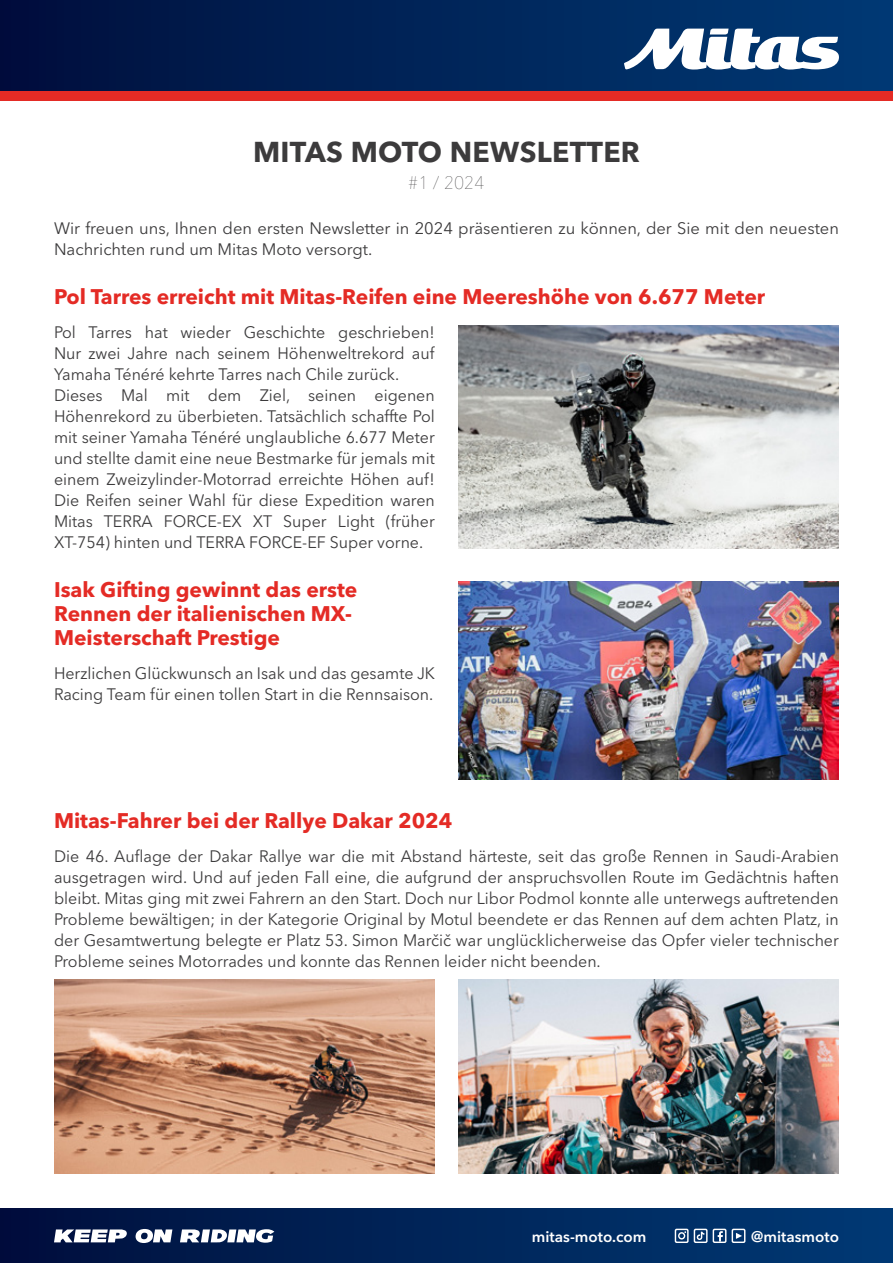
<style>
.page{position:relative;width:893px;height:1263px;background:#fff}
.page>*{position:absolute;margin:0;border:0;box-sizing:border-box;transform-origin:0 0}
.t1{font:700 28.5px "Avenir Next LT Pro";letter-spacing:.01em;color:#3c3b3c}
.t2{font:700 21px/24px "Avenir Next LT Pro";color:#e42b25}
.t3{font:200 18px "Avenir Next LT Pro";color:#3c3b3c}
.t4{font:16.5px/21px "Avenir Next LT Pro";color:#3c3b3c}
.t5{font:600 15.3px "Avenir Next LT Pro";color:#fff}
</style>
<div class="page">
<div style="left:0;top:1209px;width:893px;height:54px;background:linear-gradient(to right,#000f3d,#003a75)"></div>
<svg style="left:54px;top:1229px;width:73px;height:13px"></svg>
<svg style="left:135px;top:1229px;width:37px;height:14px"></svg>
<svg style="left:180px;top:1229px;width:94px;height:14px"></svg>
<svg style="left:675px;top:1229px;width:51px;height:14px"></svg>
<svg style="left:732px;top:1229px;width:13px;height:14px"></svg>
<div style="left:0;top:0;width:893px;height:92px;background:linear-gradient(to right,#000e3d,#013b75)"></div>
<div style="left:0;top:92px;width:893px;height:9px;background:#e42b25"></div>
<svg style="left:624px;top:29px;width:216px;height:41px"></svg>
<img style="left:54px;top:979px;width:381px;height:194px">
<img style="left:458px;top:326px;width:381px;height:222px">
<img style="left:458px;top:581px;width:381px;height:198px">
<img style="left:458px;top:979px;width:381px;height:194px">
<h1 class="t1" style="left:253px;top:134px;width:388px">MITAS MOTO NEWSLETTER</h1>
<p class="t3" style="left:408px;top:172px;width:77px">#1 / 2024</p>
<p class="t4" style="left:54px;top:218px;width:786px">Wir freuen uns, Ihnen den ersten Newsletter in 2024 präsentieren zu können, der Sie mit den neuesten<br>Nachrichten rund um Mitas Moto versorgt.</p>
<p class="t2" style="left:54px;top:285px;width:713px">Pol Tarres erreicht mit Mitas-Reifen eine Meereshöhe von 6.677 Meter</p>
<p class="t4" style="left:54px;top:322px;width:382px">Pol Tarres hat wieder Geschichte geschrieben!<br>Nur zwei Jahre nach seinem Höhenweltrekord auf Yamaha Ténéré kehrte Tarres nach Chile zurück.<br>Dieses Mal mit dem Ziel, seinen eigenen Höhenrekord zu überbieten. Tatsächlich schaffte Pol mit seiner Yamaha Ténéré unglaubliche 6.677 Meter und stellte damit eine neue Bestmarke für jemals mit einem Zweizylinder-Motorrad erreichte Höhen auf!<br>Die Reifen seiner Wahl für diese Expedition waren Mitas TERRA FORCE-EX XT Super Light (früher XT-754) hinten und TERRA FORCE-EF Super vorne.</p>
<p class="t2" style="left:54px;top:578px;width:305px">Isak Gifting gewinnt das erste<br>Rennen der italienischen MX-<br>Meisterschaft Prestige</p>
<p class="t4" style="left:54px;top:663px;width:382px">Herzlichen Glückwunsch an Isak und das gesamte JK<br>Racing Team für einen tollen Start in die Rennsaison.</p>
<p class="t2" style="left:54px;top:809px;width:400px">Mitas-Fahrer bei der Rallye Dakar 2024</p>
<p class="t4" style="left:54px;top:846px;width:787px;text-align:justify">Die 46. Auflage der Dakar Rallye war die mit Abstand härteste, seit das große Rennen in Saudi-Arabien ausgetragen wird. Und auf jeden Fall eine, die aufgrund der anspruchsvollen Route im Gedächtnis haften bleibt. Mitas ging mit zwei Fahrern an den Start. Doch nur Libor Podmol konnte alle unterwegs auftretenden Probleme bewältigen; in der Kategorie Original by Motul beendete er das Rennen auf dem achten Platz, in der Gesamtwertung belegte er Platz 53. Simon Marčič war unglücklicherweise das Opfer vieler technischer Probleme seines Motorrades und konnte das Rennen leider nicht beenden.</p>
<p class="t5" style="left:532px;top:1227px;width:116px">mitas-moto.com</p>
<p class="t5" style="left:751px;top:1227px;width:89px">@mitasmoto</p>
</div>
